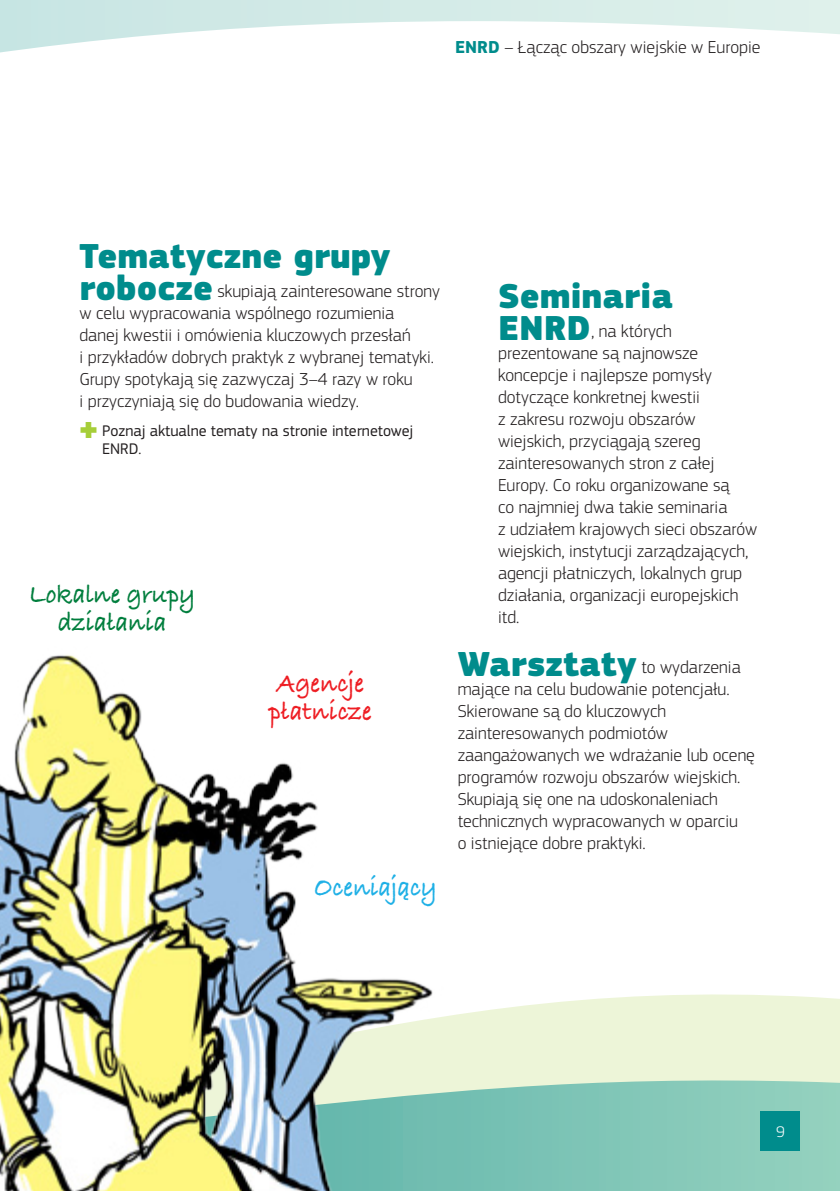
<style>
.page{position:relative;width:840px;height:1191px;background:#fff}
.page>*{position:absolute;margin:0;border:0;box-sizing:border-box;transform-origin:0 0}
._0_Body{font:900 36px "EC Square Sans Pro";color:#008c8c}
.t1{font:700 28px/28px "Bradley Hand ITCTT";color:#007e3d;text-align:center;scale:.9 1}
.t2{font:700 28px/28px "Bradley Hand ITCTT";letter-spacing:.005em;color:#ee1d23;scale:.9 1}
.t3{font:700 28px "Bradley Hand ITCTT";letter-spacing:.005em;color:#1fb0e6;scale:.9 1}
._0_Body-2{font:300 18px/22px "EC Square Sans Pro";color:#231f20}
.t4{font:16px/18px "EC Square Sans Pro";color:#231f20}
.t5{font:300 16px "EC Square Sans Pro";color:#fff}
.s1{font-weight:700;color:#008c8c}
.s2{font-weight:900;font-size:36px;color:#008c8c}
.s3{font-weight:300;font-size:24px;color:#a6ce39}
</style>
<div class="page">
<svg style="left:0;top:0;width:839px;height:53px"></svg>
<svg style="left:457px;top:994px;width:382px;height:74px;background:#eef5da"></svg>
<svg style="left:457px;top:1068px;width:382px;height:123px;background:#90cdbc"></svg>
<img style="left:0;top:655px;width:457px;height:536px">
<div style="left:760px;top:1111px;width:39px;height:40px;background:#008c8c"></div>
<p class="_0_Body-2" style="left:455px;top:36px;width:307px"><span class="s1">ENRD</span> – Łącząc obszary wiejskie w Europie</p>
<p class="_0_Body" style="left:79px;top:233px;width:312px">Tematyczne grupy</p>
<p class="_0_Body-2" style="left:79px;top:279px;width:362px"><span class="s2">robocze</span> skupiają zainteresowane strony w celu wypracowania wspólnego rozumienia<br>danej kwestii i omówienia kluczowych przesłań<br>i przykładów dobrych praktyk z wybranej tematyki.<br>Grupy spotykają się zazwyczaj 3–4 razy w roku<br>i przyczyniają się do budowania wiedzy.</p>
<p class="t4" style="left:102px;top:422px;width:312px;text-indent:-23px"><span class="s3">✚</span> Poznaj aktualne tematy na stronie internetowej<br>ENRD.</p>
<p class="t1" style="left:29px;top:578px;width:186px">Lokalne grupy działania</p>
<p class="t2" style="left:269px;top:667px;width:115px">Agencje płatnicze</p>
<p class="t3" style="left:314px;top:865px;width:138px">Oceniający</p>
<p class="_0_Body" style="left:497px;top:274px;width:176px">Seminaria</p>
<p class="_0_Body-2" style="left:497px;top:320px;width:260px"><span class="s2">ENRD</span>, na których prezentowane są najnowsze koncepcje i najlepsze pomysły dotyczące konkretnej kwestii<br>z zakresu rozwoju obszarów wiejskich, przyciągają szereg zainteresowanych stron z całej<br>Europy. Co roku organizowane są<br>co najmniej dwa takie seminaria<br>z udziałem krajowych sieci obszarów wiejskich, instytucji zarządzających, agencji płatniczych, lokalnych grup działania, organizacji europejskich itd.</p>
<p class="_0_Body-2" style="left:457px;top:656px;width:298px"><span class="s2">Warsztaty</span> to wydarzenia mające na celu budowanie potencjału.<br>Skierowane są do kluczowych zainteresowanych podmiotów zaangażowanych we wdrażanie lub ocenę programów rozwoju obszarów wiejskich.<br>Skupiają się one na udoskonaleniach technicznych wypracowanych w oparciu<br>o istniejące dobre praktyki.</p>
<p class="t5" style="left:775px;top:1122px;width:10px">9</p>
</div>
